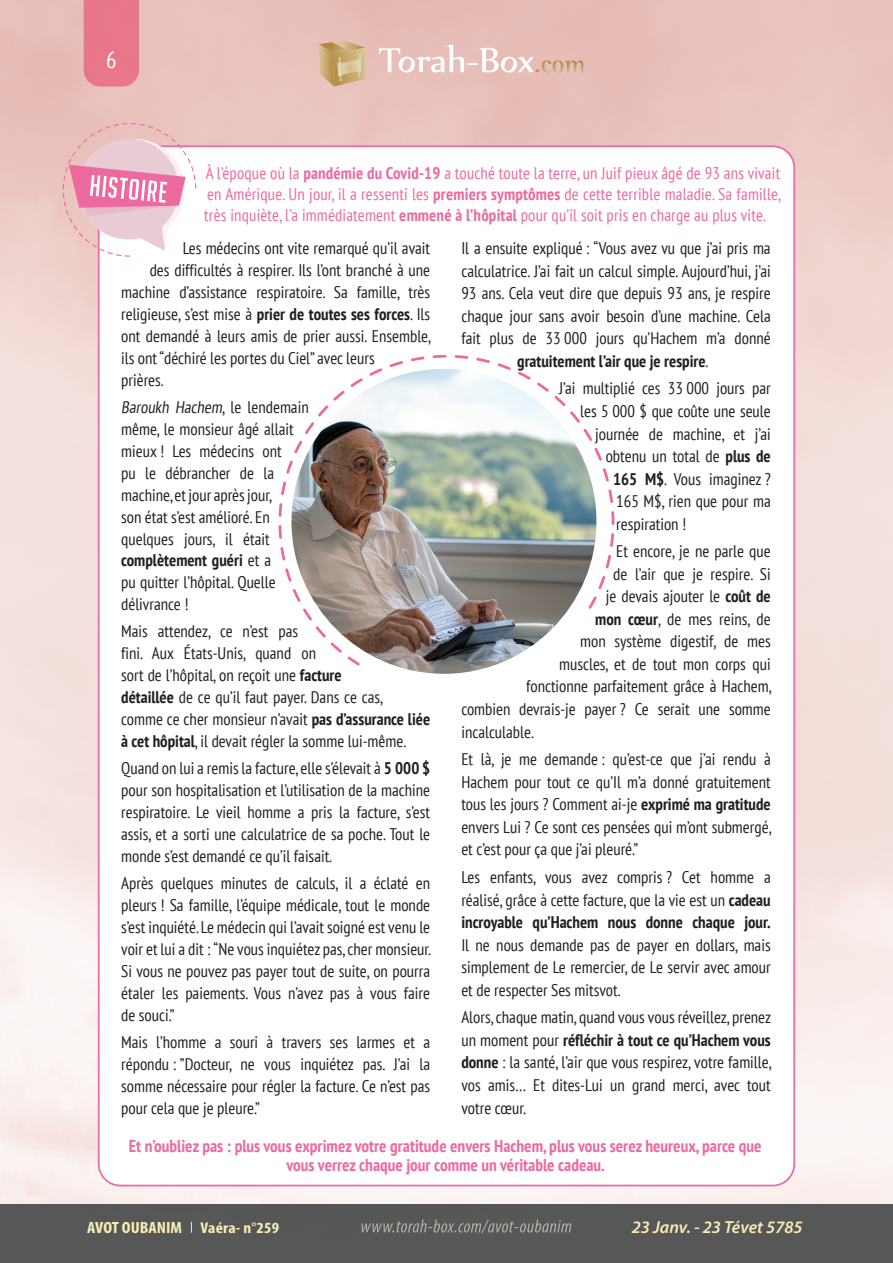
<style>
.page{position:relative;width:893px;height:1263px;background:#fff}
.page>*{position:absolute;margin:0;border:0;box-sizing:border-box;transform-origin:0 0}
.t1{font:condensed 23.4px "PT Sans";color:#fff}
.t2{font:italic 600 17.55px "Myriad Pro";color:#f7edb5}
.t3{font:700 condensed 17.25px/19.8px "PT Sans";color:#ed6a9e;text-align:center}
.t4{font:condensed 16.8px/21.9px "PT Sans";color:#231f20;text-align:justify}
.t5{font:condensed 16.8px/21.3px "PT Sans";letter-spacing:.01em;color:#ed6a9e;text-align:justify}
.t6{font:700 condensed 16.35px "Myriad Pro";color:#f7edb5;scale:1.11 1}
.s1{font-weight:700}
.s2{font-size:15.6px}
</style>
<div class="page">
<img style="left:0;top:0;width:893px;height:1204px">
<div style="left:0;top:1204px;width:891px;height:59px;background:#56585a"></div>
<img style="left:397px;top:1219px;width:174px;height:14px">
<svg style="left:379px;top:45px;width:204px;height:28px"></svg>
<svg style="left:319px;top:41px;width:46px;height:46px;background:#cfb082"></svg>
<div style="left:84px;top:0;width:55px;height:87px;background:#e8778a"></div>
<div style="left:99px;top:146px;width:695px;height:1039px;background:#fff;border-radius:22px"></div>
<svg style="left:63px;top:123px;width:133px;height:134px"></svg>
<img style="left:279px;top:355px;width:335px;height:311px">
<h1 class="t1" style="left:106px;top:45px;width:12px">6</h1>
<p class="t5" style="left:204px;top:162px;width:579px">À l’époque où la <span class="s1">pandémie du Covid-19</span> a touché toute la terre, un Juif pieux âgé de 93 ans vivait en Amérique. Un jour, il a ressenti les <span class="s1">premiers symptômes</span> de cette terrible maladie. Sa famille, très inquiète, l’a immédiatement <span class="s1">emmené à l’hôpital</span> pour qu’il soit pris en charge au plus vite.</p>
<p class="t4" style="left:461px;top:237px;width:311px;line-height:22.5px;text-align:center">Il a ensuite expliqué : “Vous avez vu que j’ai pris ma calculatrice. J’ai fait un calcul simple. Aujourd’hui, j’ai 93 ans. Cela veut dire que depuis 93 ans, je respire chaque jour sans avoir besoin d’une machine. Cela fait plus de 33 000 jours qu’Hachem m’a donné <span class="s1">gratuitement l’air que je respire</span>.</p>
<p class="t4" style="left:559px;top:377px;width:213px">J’ai multiplié ces 33 000 jours par</p>
<p class="t4" style="left:580px;top:400px;width:192px">les 5 000 $ que coûte une seule</p>
<p class="t4" style="left:595px;top:422px;width:177px">journée de machine, et j’ai</p>
<p class="t4" style="left:606px;top:445px;width:167px">obtenu un total de <span class="s1">plus de</span></p>
<p class="t4" style="left:613px;top:467px;width:159px"><span class="s1">165 M$</span>. Vous imaginez ?</p>
<p class="t4" style="left:616px;top:490px;width:156px">165 M$, rien que pour ma</p>
<p class="t4" style="left:616px;top:512px;width:72px">respiration !</p>
<p class="t4" style="left:616px;top:540px;width:156px">Et encore, je ne parle que</p>
<p class="t4" style="left:613px;top:563px;width:159px">de l’air que je respire. Si</p>
<p class="t4" style="left:606px;top:585px;width:167px">je devais ajouter le <span class="s1">coût de</span></p>
<p class="t4" style="left:595px;top:608px;width:177px"><span class="s1">mon cœur</span>, de mes reins, de</p>
<p class="t4" style="left:580px;top:630px;width:192px">mon système digestif, de mes</p>
<p class="t4" style="left:559px;top:653px;width:213px">muscles, et de tout mon corps qui</p>
<p class="t4" style="left:526px;top:675px;width:247px">fonctionne parfaitement grâce à Hachem,</p>
<p class="t4" style="left:461px;top:698px;width:311px">combien devrais-je payer ? Ce serait une somme</p>
<p class="t4" style="left:461px;top:720px;width:74px">incalculable.</p>
<p class="t4" style="left:461px;top:748px;width:312px;line-height:22.5px">Et là, je me demande : qu’est-ce que j’ai rendu à Hachem pour tout ce qu’Il m’a donné gratuitement tous les jours ? Comment ai-je <span class="s1">exprimé ma gratitude </span>envers Lui ? Ce sont ces pensées qui m’ont submergé, et c’est pour ça que j’ai pleuré.”</p>
<p class="t4" style="left:461px;top:865px;width:311px;line-height:22.5px">Les enfants, vous avez compris ? Cet homme a réalisé, grâce à cette facture, que la vie est un <span class="s1">cadeau incroyable qu’Hachem nous donne chaque jour.</span></p>
<p class="t4" style="left:461px;top:933px;width:311px;line-height:22.5px">Il ne nous demande pas de payer en dollars, mais simplement de Le remercier, de Le servir avec amour et de respecter Ses mitsvot.</p>
<p class="t4" style="left:461px;top:1006px;width:312px;line-height:22.5px">Alors, chaque matin, quand vous vous réveillez, prenez un moment pour <span class="s1">réfléchir à tout ce qu’Hachem vous donne</span> : la santé, l’air que vous respirez, votre famille, vos amis… Et dites-Lui un grand merci, avec tout votre cœur.</p>
<p class="t3" style="left:129px;top:1135px;width:634px">Et n’oubliez pas : plus vous exprimez votre gratitude envers Hachem, plus vous serez heureux, parce que vous verrez chaque jour comme un véritable cadeau.</p>
<p class="t4" style="left:183px;top:237px;width:249px">Les médecins ont vite remarqué qu’il avait</p>
<p class="t4" style="left:150px;top:259px;width:282px">des difficultés à respirer. Ils l’ont branché à une</p>
<p class="t4" style="left:121px;top:281px;width:311px">machine d’assistance respiratoire. Sa famille, très</p>
<p class="t4" style="left:121px;top:303px;width:310px">religieuse, s’est mise à <span class="s1">prier de toutes ses forces</span>. Ils</p>
<p class="t4" style="left:121px;top:325px;width:312px">ont demandé à leurs amis de prier aussi. Ensemble,</p>
<p class="t4" style="left:121px;top:347px;width:255px">ils ont “déchiré les portes du Ciel” avec leurs</p>
<p class="t4" style="left:121px;top:369px;width:44px">prières.</p>
<p class="t4" style="left:121px;top:396px;width:189px;text-align:left">Baroukh Hachem, le le n d e m a i n même, le monsieur âgé allait mieux ! Les médecins ont<br>pu le débrancher de la machine, et jour après jour,<br>son état s’est amélioré. En quelques jours, il était <span class="s1">complètement guéri</span> et a<br>pu quitter l’hôpital. Quelle délivrance !</p>
<p class="t4" style="left:121px;top:620px;width:311px;text-align:left">Mais attendez, ce n’est pas<br>fini. Aux États-Unis, quand on<br>sort de l’hôpital, on reçoit une <span class="s1">facture<br>détaillée</span> de ce qu’il faut payer. Dans ce cas,<br>comme ce cher monsieur n’avait <span class="s1">pas d’assurance liée à cet hôpital</span>, il devait régler la somme lui-même.</p>
<p class="t4" style="left:121px;top:757px;width:311px">Quand on lui a remis la facture, elle s’élevait à <span class="s1">5 000 $ </span>pour son hospitalisation et l’utilisation de la machine respiratoire. Le vieil homme a pris la facture, s’est assis, et a sorti une calculatrice de sa poche. Tout le monde s’est demandé ce qu’il faisait.</p>
<p class="t4" style="left:121px;top:872px;width:312px">Après quelques minutes de calculs, il a éclaté en pleurs ! Sa famille, l’équipe médicale, tout le monde s’est inquiété. Le médecin qui l’avait soigné est venu le voir et lui a dit : “Ne vous inquiétez pas, cher monsieur.<br>Si vous ne pouvez pas payer tout de suite, on pourra étaler les paiements. Vous n’avez pas à vous faire de souci.”</p>
<p class="t4" style="left:121px;top:1030px;width:310px">Mais l’homme a souri à travers ses larmes et a répondu : ”Docteur, ne vous inquiétez pas. J’ai la somme nécessaire pour régler la facture. Ce n’est pas pour cela que je pleure.”</p>
<p class="t6" style="left:87px;top:1217px;width:174px">AVOT OUBANIM <span class="s2">Vaéra- n°259</span></p>
<p class="t2" style="left:632px;top:1216px;width:172px">23 Janv. - 23 Tévet 5785</p>
</div>
